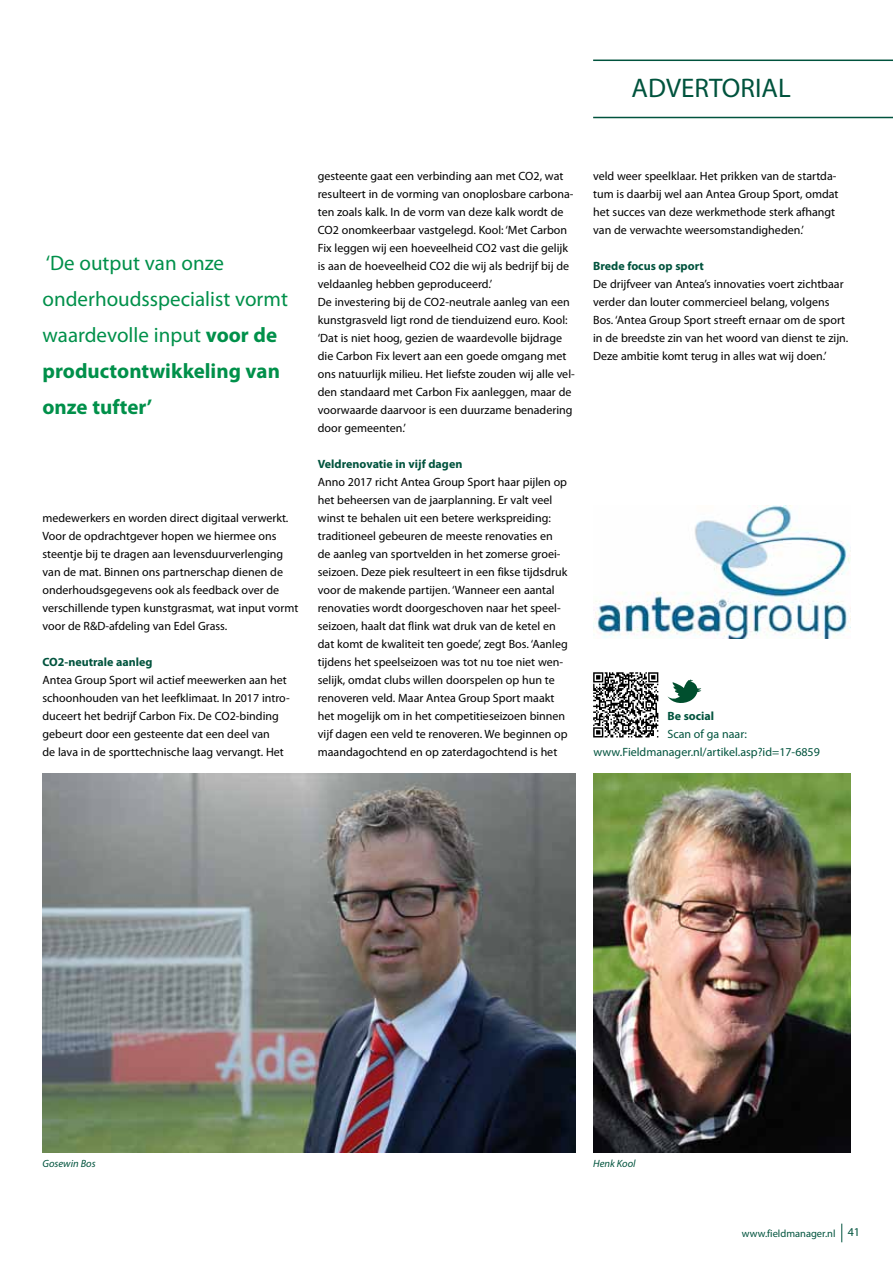
<style>
.page{position:relative;width:893px;height:1263px;background:#fff}
.page>*{position:absolute;margin:0;border:0;box-sizing:border-box;transform-origin:0 0}
.t1{font:27px "Myriad Pro";color:#00533d}
.t2{font:21px/36px "Myriad Pro";color:#00904a}
.t3{font:12px/18px "Myriad Pro";color:#000}
.t4{font:700 12px "Myriad Pro";color:#00533d}
.t5{font:12px/18px "Myriad Pro";color:#00533d;text-align:center}
.t6{font:10.5px "Myriad Pro";color:#00533d}
.t7{font:italic 10.5px "Myriad Pro";color:#00533d}
.s1{font-weight:700}
.s2{font-size:12px}
</style>
<div class="page">
<svg style="left:841px;top:1223px;width:1px;height:19px"></svg>
<hr style="left:593px;top:117px;width:300px;height:1px;background:#00533d">
<hr style="left:593px;top:60px;width:300px;height:1px;background:#00533d">
<img style="left:593px;top:773px;width:257px;height:380px">
<img style="left:43px;top:773px;width:532px;height:380px">
<img style="left:593px;top:506px;width:257px;height:133px">
<svg style="left:593px;top:672px;width:65px;height:65px"></svg>
<svg style="left:667px;top:679px;width:34px;height:24px"></svg>
<h1 class="t1" style="left:632px;top:71px;width:161px">ADVERTORIAL</h1>
<h2 class="t2" style="left:43px;top:245px;width:247px">‘De output van onze onderhoudsspecialist vormt waardevolle input <span class="s1">voor de productontwikkeling van onze tufter’</span></h2>
<p class="t3" style="left:43px;top:509px;width:257px">medewerkers en worden direct digitaal verwerkt.<br>Voor de opdrachtgever hopen we hiermee ons steentje bij te dragen aan levensduurverlenging van de mat. Binnen ons partnerschap dienen de onderhoudsgegevens ook als feedback over de verschillende typen kunstgrasmat, wat input vormt voor de R&amp;D-afdeling van Edel Grass.</p>
<p class="t4" style="left:43px;top:654px;width:112px">CO2-neutrale aanleg</p>
<p class="t3" style="left:43px;top:671px;width:249px">Antea Group Sport wil actief meewerken aan het schoonhouden van het leefklimaat. In 2017 intro&shy;duceert het bedrijf Carbon Fix. De CO2-binding gebeurt door een gesteente dat een deel van<br>de lava in de sporttechnische laag vervangt. Het</p>
<p class="t3" style="left:318px;top:167px;width:258px">gesteente gaat een verbinding aan met CO2, wat resulteert in de vorming van onoplosbare carbona&shy;ten zoals kalk. In de vorm van deze kalk wordt de CO2 onomkeerbaar vastgelegd. Kool: ‘Met Carbon Fix leggen wij een hoeveelheid CO2 vast die gelijk is aan de hoeveelheid CO2 die wij als bedrijf bij de veldaanleg hebben geproduceerd.’<br>De investering bij de CO2-neutrale aanleg van een kunstgrasveld ligt rond de tienduizend euro. Kool: ‘Dat is niet hoog, gezien de waardevolle bijdrage die Carbon Fix levert aan een goede omgang met ons natuurlijk milieu. Het liefste zouden wij alle vel&shy;den standaard met Carbon Fix aanleggen, maar de voorwaarde daarvoor is een duurzame benadering door gemeenten.’</p>
<p class="t4" style="left:318px;top:456px;width:146px">Veldrenovatie in vijf dagen</p>
<p class="t3" style="left:318px;top:473px;width:251px">Anno 2017 richt Antea Group Sport haar pijlen op het beheersen van de jaarplanning. Er valt veel winst te behalen uit een betere werkspreiding: traditioneel gebeuren de meeste renovaties en de aanleg van sportvelden in het zomerse groei&shy;seizoen. Deze piek resulteert in een fikse tijdsdruk voor de makende partijen. ‘Wanneer een aantal renovaties wordt doorgeschoven naar het speel&shy;seizoen, haalt dat flink wat druk van de ketel en dat komt de kwaliteit ten goede’, zegt Bos. ‘Aanleg tijdens het speelseizoen was tot nu toe niet wen&shy;selijk, omdat clubs willen doorspelen op hun te renoveren veld. Maar Antea Group Sport maakt het mogelijk om in het competitieseizoen binnen vijf dagen een veld te renoveren. We beginnen op maandagochtend en op zaterdagochtend is het</p>
<p class="t3" style="left:593px;top:167px;width:247px">veld weer speelklaar. Het prikken van de startda&shy;tum is daarbij wel aan Antea Group Sport, omdat het succes van deze werkmethode sterk afhangt van de verwachte weersomstandigheden.’</p>
<p class="t4" style="left:593px;top:258px;width:112px">Brede focus op sport</p>
<p class="t3" style="left:593px;top:275px;width:257px">De drijfveer van Antea’s innovaties voert zichtbaar verder dan louter commercieel belang, volgens Bos. ‘Antea Group Sport streeft ernaar om de sport in de breedste zin van het woord van dienst te zijn.<br>Deze ambitie komt terug in alles wat wij doen.’</p>
<p class="t4" style="left:667px;top:708px;width:48px">Be social</p>
<p class="t5" style="left:594px;top:725px;width:228px">Scan of ga naar: www.Fieldmanager.nl/artikel.asp?id=17-6859</p>
<p class="t7" style="left:43px;top:1157px;width:55px">Gosewin Bos</p>
<p class="t7" style="left:593px;top:1157px;width:44px">Henk Kool</p>
<p class="t6" style="left:742px;top:1227px;width:120px">www.fieldmanager.nl <span class="s2">41</span></p>
</div>
